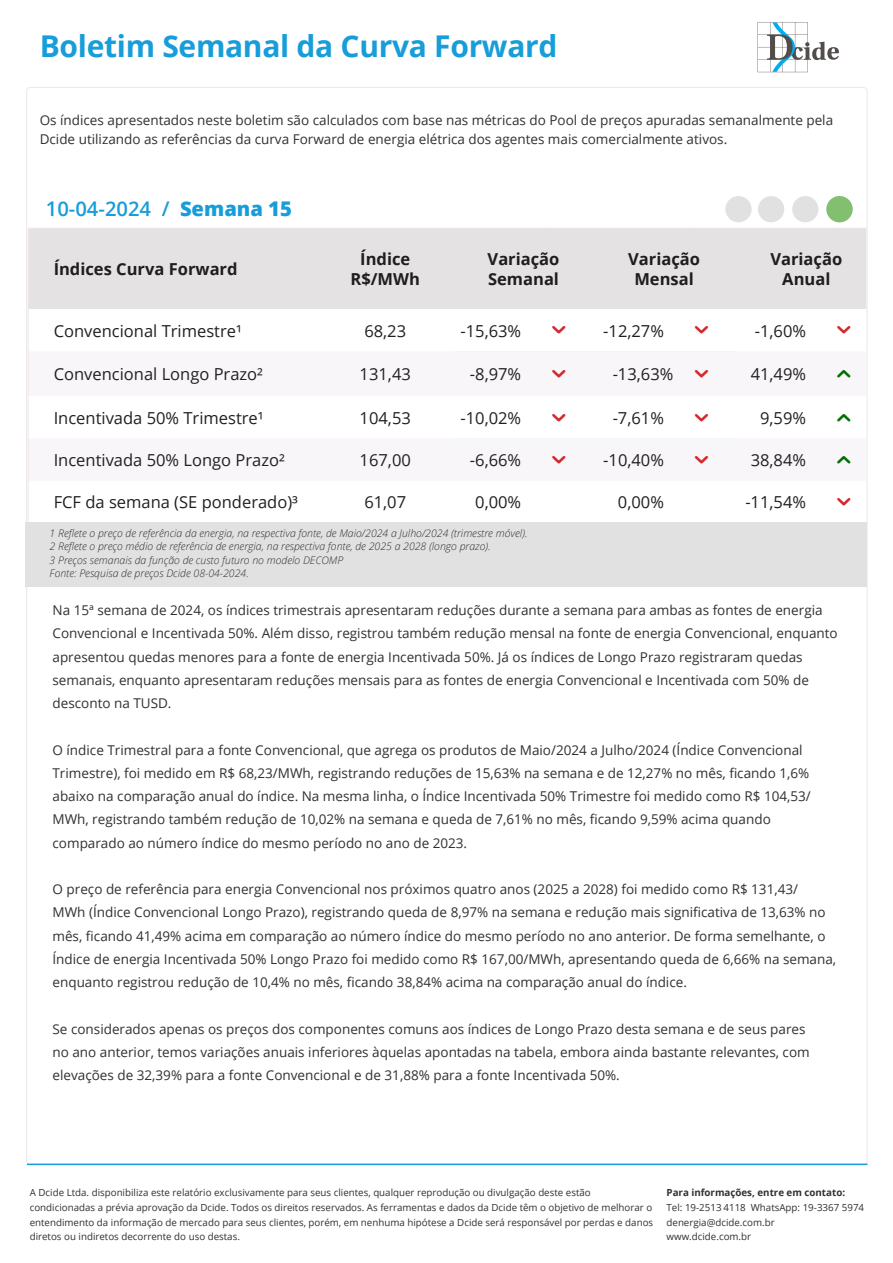
<style>
.page{position:relative;width:893px;height:1263px;background:#fff}
.page>*{position:absolute;margin:0;border:0;box-sizing:border-box;transform-origin:0 0}
.t1{font:700 30px "Open Sans";letter-spacing:-.01em;color:#179dd9}
.t2{font:600 20.25px "Open Sans";color:#179dd9}
.t3{font:16.5px "Open Sans";color:#231f20}
.t4{font:700 16.5px/19.8px "Open Sans";color:#1e1e1e;text-align:center}
.t5{font:13.5px/23.2px "Open Sans";color:#322f31}
.t6{font:italic 300 10.5px/13.5px "Open Sans";color:#2e3034}
.t7{font:9.75px/14.7px "Open Sans";color:#322f31}
.t8{font:700 9.75px "Open Sans";color:#322f31}
.t9{font:italic 7.8px/11.2px "Open Sans";color:#757172}
.s1{font-weight:800}
</style>
<div class="page">
<hr style="left:27px;top:1163px;width:840px;height:2px;background:#179dd9">
<svg style="left:758px;top:22px;width:81px;height:50px"></svg>
<div style="left:29px;top:229px;width:837px;height:80px;background:#e5e2e3"></div>
<svg style="left:454px;top:351px;width:282px;height:88px;fill:#f8f6f8"></svg>
<hr style="left:28px;top:228px;width:288px;height:1px;background:#ece7e8">
<hr style="left:28px;top:228px;width:1px;height:81px;background:#ece7e8">
<hr style="left:316px;top:228px;width:138px;height:1px;background:#ece7e8">
<hr style="left:454px;top:228px;width:54px;height:1px;background:#ece7e8">
<hr style="left:508px;top:228px;width:42px;height:1px;background:#ece7e8">
<hr style="left:550px;top:228px;width:43px;height:1px;background:#ece7e8">
<hr style="left:593px;top:228px;width:57px;height:1px;background:#ece7e8">
<hr style="left:650px;top:228px;width:43px;height:1px;background:#ece7e8">
<hr style="left:693px;top:228px;width:42px;height:1px;background:#ece7e8">
<hr style="left:735px;top:228px;width:57px;height:1px;background:#ece7e8">
<hr style="left:792px;top:228px;width:43px;height:1px;background:#ece7e8">
<hr style="left:835px;top:228px;width:31px;height:1px;background:#ece7e8">
<hr style="left:28px;top:309px;width:1px;height:42px;background:#ece7e8">
<hr style="left:28px;top:351px;width:1px;height:45px;background:#ece7e8">
<hr style="left:28px;top:396px;width:1px;height:42px;background:#ece7e8">
<hr style="left:28px;top:438px;width:1px;height:43px;background:#ece7e8">
<hr style="left:28px;top:481px;width:1px;height:41px;background:#ece7e8">
<div style="left:758px;top:196px;width:26px;height:26px;background:#e1e1e1;border-radius:50%"></div>
<div style="left:725px;top:196px;width:27px;height:26px;background:#e1e1e1;border-radius:50%"></div>
<div style="left:792px;top:196px;width:26px;height:26px;background:#e1e1e1;border-radius:50%"></div>
<div style="left:826px;top:196px;width:27px;height:26px;background:#82bf6e;border-radius:50%"></div>
<div style="left:26px;top:522px;width:841px;height:65px;background:#e1e1e1"></div>
<svg style="left:552px;top:370px;width:14px;height:8px"></svg>
<svg style="left:695px;top:370px;width:13px;height:8px"></svg>
<svg style="left:552px;top:413px;width:14px;height:8px"></svg>
<svg style="left:695px;top:413px;width:13px;height:8px"></svg>
<h1 class="t1" style="left:40px;top:25px;width:519px">Boletim Semanal da Curva Forward</h1>
<p class="t5" style="left:40px;top:110px;width:795px;line-height:19.5px">Os índices apresentados neste boletim são calculados com base nas métricas do Pool de preços apuradas semanalmente pela<br>Dcide utilizando as referências da curva Forward de energia elétrica dos agentes mais comercialmente ativos.</p>
<h2 class="t2" style="left:46px;top:195px;width:248px">10-04-2024 / <span class="s1">Semana 15</span></h2>
<p class="t4" style="left:54px;top:259px;width:185px">Índices Curva Forward</p>
<p class="t4" style="left:350px;top:249px;width:71px">Índice<br>R$/MWh</p>
<p class="t4" style="left:488px;top:249px;width:73px;text-align:left">Variação<br>Semanal</p>
<p class="t4" style="left:628px;top:249px;width:73px">Variação<br>Mensal</p>
<p class="t4" style="left:770px;top:249px;width:73px">Variação<br>Anual</p>
<p class="t3" style="left:54px;top:319px;width:190px">Convencional Trimestre¹</p>
<p class="t3" style="left:364px;top:319px;width:43px">68,23</p>
<p class="t3" style="left:460px;top:319px;width:62px">-15,63%</p>
<p class="t3" style="left:603px;top:319px;width:62px">-12,27%</p>
<p class="t3" style="left:755px;top:319px;width:53px">-1,60%</p>
<p class="t3" style="left:54px;top:363px;width:211px">Convencional Longo Prazo²</p>
<p class="t3" style="left:360px;top:363px;width:53px">131,43</p>
<p class="t3" style="left:470px;top:363px;width:53px">-8,97%</p>
<p class="t3" style="left:613px;top:363px;width:62px">-13,63%</p>
<p class="t3" style="left:751px;top:363px;width:57px">41,49%</p>
<p class="t3" style="left:54px;top:406px;width:211px">Incentivada 50% Trimestre¹</p>
<p class="t3" style="left:360px;top:406px;width:53px">104,53</p>
<p class="t3" style="left:460px;top:406px;width:62px">-10,02%</p>
<p class="t3" style="left:613px;top:406px;width:53px">-7,61%</p>
<p class="t3" style="left:760px;top:406px;width:47px">9,59%</p>
<p class="t3" style="left:54px;top:449px;width:233px">Incentivada 50% Longo Prazo²</p>
<p class="t3" style="left:360px;top:449px;width:53px">167,00</p>
<p class="t3" style="left:470px;top:449px;width:53px">-6,66%</p>
<p class="t3" style="left:603px;top:449px;width:62px">-10,40%</p>
<p class="t3" style="left:751px;top:449px;width:57px">38,84%</p>
<p class="t3" style="left:54px;top:491px;width:246px">FCF da semana (SE ponderado)³</p>
<p class="t3" style="left:364px;top:491px;width:43px">61,07</p>
<p class="t3" style="left:475px;top:491px;width:47px">0,00%</p>
<p class="t3" style="left:618px;top:491px;width:47px">0,00%</p>
<p class="t3" style="left:745px;top:491px;width:62px">-11,54%</p>
<p class="t9" style="left:46px;top:524px;width:377px">1 Reflete o preço de referência da energia, na respectiva fonte, de Maio/2024 a Julho/2024 (trimestre móvel).<br>2 Reflete o preço médio de referência de energia, na respectiva fonte, de 2025 a 2028 (longo prazo).</p>
<p class="t9" style="left:46px;top:558px;width:155px">Fonte: Pesquisa de preços Dcide 08-04-2024.</p>
<p class="t6" style="left:50px;top:526px;width:479px">1 Reflete o preço de referência da energia, na respectiva fonte, de Maio/2024 a Julho/2024 (trimestre móvel).<br>2 Reflete o preço médio de referência de energia, na respectiva fonte, de 2025 a 2028 (longo prazo).<br>3 Preços semanais da função de custo futuro no modelo DECOMP<br>Fonte: Pesquisa de preços Dcide 08-04-2024.</p>
<p class="t5" style="left:53px;top:598px;width:787px">Na 15ª semana de 2024, os índices trimestrais apresentaram reduções durante a semana para ambas as fontes de energia Convencional e Incentivada 50%. Além disso, registrou também redução mensal na fonte de energia Convencional, enquanto apresentou quedas menores para a fonte de energia Incentivada 50%. Já os índices de Longo Prazo registraram quedas semanais, enquanto apresentaram reduções mensais para as fontes de energia Convencional e Incentivada com 50% de desconto na TUSD.</p>
<p class="t5" style="left:53px;top:738px;width:760px">O índice Trimestral para a fonte Convencional, que agrega os produtos de Maio/2024 a Julho/2024 (Índice Convencional Trimestre), foi medido em R$ 68,23/MWh, registrando reduções de 15,63% na semana e de 12,27% no mês, ficando 1,6% abaixo na comparação anual do índice. Na mesma linha, o Índice Incentivada 50% Trimestre foi medido como R$ 104,53/ MWh, registrando também redução de 10,02% na semana e queda de 7,61% no mês, ficando 9,59% acima quando comparado ao número índice do mesmo período no ano de 2023.</p>
<p class="t5" style="left:53px;top:877px;width:785px">O preço de referência para energia Convencional nos próximos quatro anos (2025 a 2028) foi medido como R$ 131,43/<br>MWh (Índice Convencional Longo Prazo), registrando queda de 8,97% na semana e redução mais significativa de 13,63% no mês, ficando 41,49% acima em comparação ao número índice do mesmo período no ano anterior. De forma semelhante, o Índice de energia Incentivada 50% Longo Prazo foi medido como R$ 167,00/MWh, apresentando queda de 6,66% na semana, enquanto registrou redução de 10,4% no mês, ficando 38,84% acima na comparação anual do índice.</p>
<p class="t5" style="left:53px;top:1017px;width:759px">Se considerados apenas os preços dos componentes comuns aos índices de Longo Prazo desta semana e de seus pares no ano anterior, temos variações anuais inferiores àquelas apontadas na tabela, embora ainda bastante relevantes, com elevações de 32,39% para a fonte Convencional e de 31,88% para a fonte Incentivada 50%.</p>
<p class="t7" style="left:30px;top:1185px;width:625px">A Dcide Ltda. disponibiliza este relatório exclusivamente para seus clientes, qualquer reprodução ou divulgação deste estão condicionadas a prévia aprovação da Dcide. Todos os direitos reservados. As ferramentas e dados da Dcide têm o objetivo de melhorar o entendimento da informação de mercado para seus clientes, porém, em nenhuma hipótese a Dcide será responsável por perdas e danos diretos ou indiretos decorrente do uso destas.</p>
<p class="t8" style="left:666px;top:1186px;width:180px">Para informações, entre em contato:</p>
<p class="t7" style="left:666px;top:1200px;width:199px">Tel: 19-2513 4118 WhatsApp: 19-3367 5974 denergia@dcide.com.br<br>www.dcide.com.br</p>
</div>
